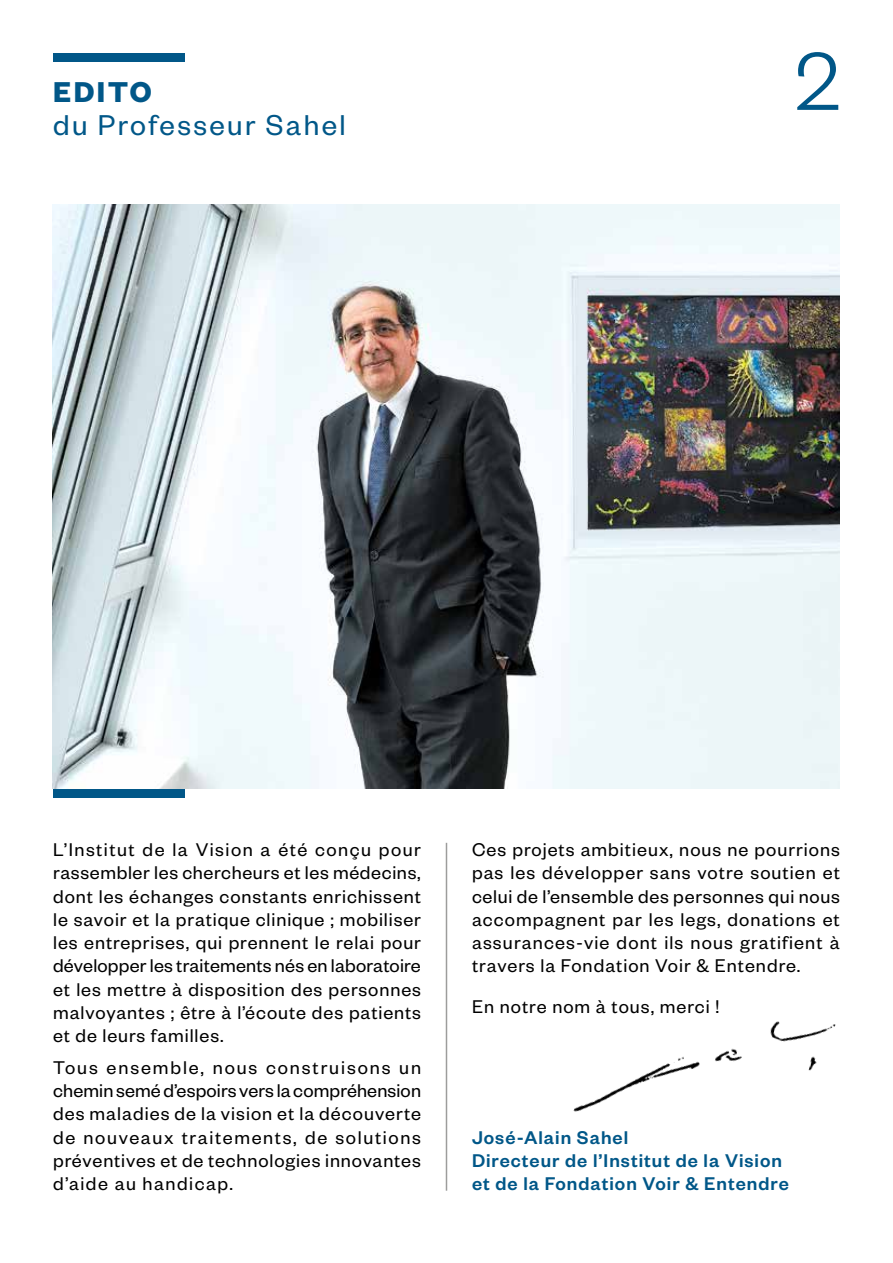
<style>
.page{position:relative;width:893px;height:1263px;background:#fff}
.page>*{position:absolute;margin:0;border:0;box-sizing:border-box;transform-origin:0 0}
.t1{font:300 90px "Founders Grotesk";color:#015788}
.t2{font:31.5px "Founders Grotesk";letter-spacing:.075em;color:#015788}
.t3{font:700 31.5px "Founders Grotesk";letter-spacing:.08em;color:#015788}
.t4{font:20.25px/23.2px "Founders Grotesk";letter-spacing:.045em;color:#000;text-align:justify}
.t5{font:500 20.25px/23.2px "Founders Grotesk";letter-spacing:.05em;color:#015788}
</style>
<div class="page">
<img style="left:573px;top:1021px;width:263px;height:91px">
<img style="left:53px;top:204px;width:787px;height:585px">
<div style="left:53px;top:53px;width:132px;height:9px;background:#015788"></div>
<hr style="left:446px;top:843px;width:1px;height:348px;background:#9d9d9c">
<div style="left:53px;top:789px;width:132px;height:8px;background:#015788"></div>
<h2 class="t3" style="left:53px;top:72px;width:100px">EDITO</h2>
<h2 class="t2" style="left:53px;top:105px;width:294px">du Professeur Sahel</h2>
<h1 class="t1" style="left:795px;top:27px;width:46px">2</h1>
<p class="t4" style="left:53px;top:837px;width:369px">L’Institut de la Vision a été conçu pour rassembler les chercheurs et les médecins, dont les échanges constants enrichissent le savoir et la pratique clinique ; mobiliser les entreprises, qui prennent le relai pour développer les traitements nés en laboratoire et les mettre à disposition des personnes malvoyantes ; être à l’écoute des patients et de leurs familles.</p>
<p class="t4" style="left:53px;top:1055px;width:369px">Tous ensemble, nous construisons un chemin semé d’espoirs vers la compréhension des maladies de la vision et la découverte de nouveaux traitements, de solutions préventives et de technologies innovantes d’aide au handicap.</p>
<p class="t4" style="left:472px;top:837px;width:369px">Ces projets ambitieux, nous ne pourrions pas les développer sans votre soutien et celui de l’ensemble des personnes qui nous accompagnent par les legs, donations et assurances-vie dont ils nous gratifient à travers la Fondation Voir &amp; Entendre.</p>
<p class="t4" style="left:472px;top:993px;width:249px">En notre nom à tous, merci !</p>
<p class="t5" style="left:472px;top:1125px;width:318px">José-Alain Sahel<br>Directeur de l’Institut de la Vision et de la Fondation Voir &amp; Entendre</p>
</div>
